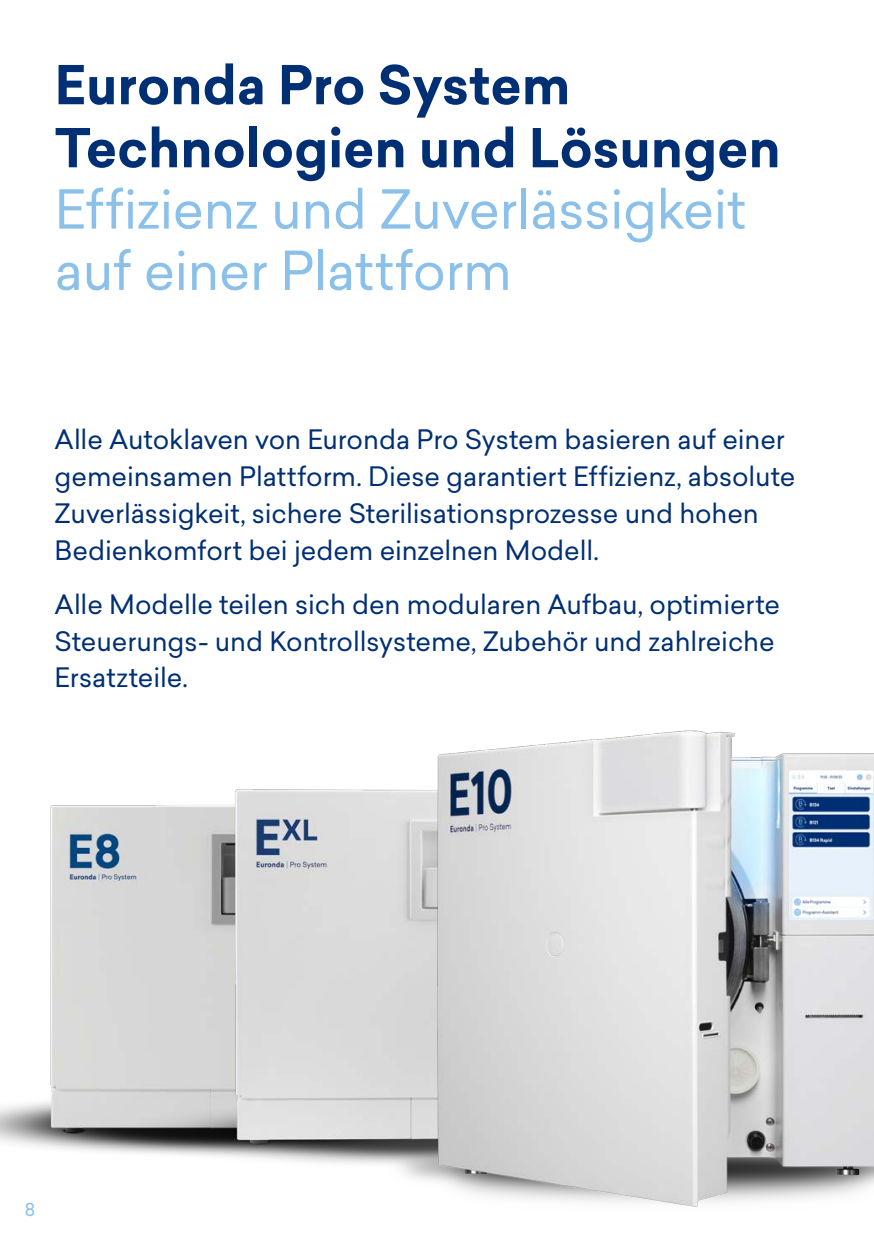
<style>
.page{position:relative;width:874px;height:1241px;background:#fff}
.page>*{position:absolute;margin:0;border:0;box-sizing:border-box;transform-origin:0 0}
.SOTTOTITOLI_PAGINA_AZZURRI{font:52.5px/61.2px "Sailec";letter-spacing:-.01em;color:#8ac0ea}
.TITOLI_PAGINA_BLU{font:700 52.5px/63px "Sailec";letter-spacing:-.005em;color:#002f73}
.t1{font:26.25px/36.8px "Sailec";letter-spacing:-.005em;color:#002f73}
.t2{font:17.5px "Sailec";color:#8ac0ea}
</style>
<div class="page">
<img style="left:0;top:805px;width:80px;height:345px">
<img style="left:80px;top:789px;width:296px;height:375px">
<img style="left:376px;top:730px;width:497px;height:477px">
<img style="left:789px;top:771px;width:83px;height:148px">
<p class="TITOLI_PAGINA_BLU" style="left:55px;top:54px;width:727px">Euronda Pro System<br>Technologien und Lösungen</p>
<p class="SOTTOTITOLI_PAGINA_AZZURRI" style="left:55px;top:178px;width:692px">Effizienz und Zuverlässigkeit auf einer Plattform</p>
<p class="t1" style="left:55px;top:421px;width:742px">Alle Autoklaven von Euronda Pro System basieren auf einer gemeinsamen Plattform. Diese garantiert Effizienz, absolute Zuverlässigkeit, sichere Sterilisationsprozesse und hohen Bedienkomfort bei jedem einzelnen Modell.</p>
<p class="t1" style="left:55px;top:585px;width:726px">Alle Modelle teilen sich den modularen Aufbau, optimierte<br>Steuerungs- und Kontrollsysteme, Zubehör und zahlreiche<br>Ersatzteile.</p>
<p class="t2" style="left:25px;top:1197px;width:12px">8</p>
</div>
